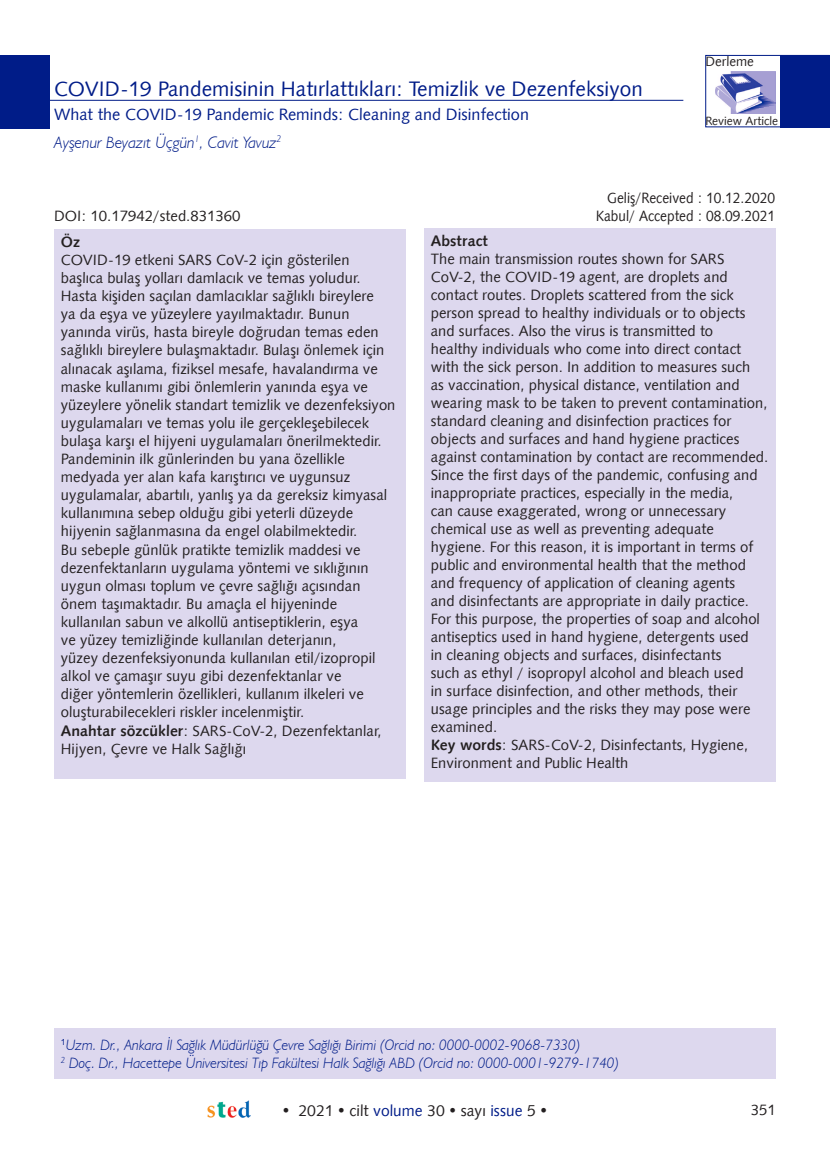
<style>
.page{position:relative;width:830px;height:1170px;background:#fff}
.page>*{position:absolute;margin:0;border:0;box-sizing:border-box;transform-origin:0 0}
.t1{font:21px "Humanist 531 BT Roman A";color:#001c88}
.t2{font:16.5px "Humanist 531 BT Roman A";color:#001c88}
.t3{font:italic 300 16.5px "Humanist 521 BT";color:#001c88}
.t4{font:15.75px "Humanist 531 BT Roman A";color:#231f20}
.t5{font:15px/18px "Humanist 531 BT Roman A";color:#231f20}
.t6{font:italic 300 15px "Humanist 521 BT";color:#001c88}
.t7{font:15px "Humanist 531 BT Roman A";color:#231f20;scale:.92 1}
.t8{font:15px "Humanist 531 BT Bold A";color:#231f20}
.t9{font:13.5px "Humanist 531 BT Roman A";color:#231f20}
.t10{font:12px "Humanist 531 BT Roman A";color:#231f20}
.s1{font-family:"Humanist 531 BT Bold A"}
.s2{color:#001c88}
</style>
<div class="page">
<img style="left:208px;top:1100px;width:42px;height:16px">
<div style="left:705px;top:55px;width:124px;height:72px;border:1px solid #001c88"></div>
<hr style="left:44px;top:100px;width:639px;height:1px;background:#001c88">
<img style="left:715px;top:71px;width:59px;height:43px">
<div style="left:54px;top:229px;width:352px;height:549px;background:#ddd8ee"></div>
<div style="left:424px;top:227px;width:351px;height:554px;background:#ddd8ee"></div>
<div style="left:54px;top:1028px;width:720px;height:50px;background:#ddd8ee"></div>
<div style="left:0;top:56px;width:50px;height:72px;background:#001c88"></div>
<div style="left:779px;top:55px;width:50px;height:72px;background:#001c88"></div>
<p class="t1" style="left:54px;top:75px;width:590px">COVID-19 Pandemisinin Hatırlattıkları: Temizlik ve Dezenfeksiyon</p>
<p class="t2" style="left:54px;top:103px;width:476px">What the COVID-19 Pandemic Reminds: Cleaning and Disinfection</p>
<p class="t3" style="left:54px;top:132px;width:229px">Ayşenur Beyazıt Üçgün<sup>1</sup>, Cavit Yavuz<sup>2</sup></p>
<p class="t9" style="left:705px;top:53px;width:50px">Derleme</p>
<p class="t10" style="left:705px;top:113px;width:74px">Review Article</p>
<p class="t5" style="left:54px;top:206px;width:188px">DOI: 10.17942/sted.831360</p>
<p class="t8" style="left:61px;top:232px;width:21px">Öz</p>
<p class="t5" style="left:61px;top:250px;width:336px">COVID-19 etkeni SARS CoV-2 için gösterilen başlıca bulaş yolları damlacık ve temas yoludur.<br>Hasta kişiden saçılan damlacıklar sağlıklı bireylere<br>ya da eşya ve yüzeylere yayılmaktadır. Bunun yanında virüs, hasta bireyle doğrudan temas eden sağlıklı bireylere bulaşmaktadır. Bulaşı önlemek için alınacak aşılama, fiziksel mesafe, havalandırma ve maske kullanımı gibi önlemlerin yanında eşya ve yüzeylere yönelik standart temizlik ve dezenfeksiyon uygulamaları ve temas yolu ile gerçekleşebilecek bulaşa karşı el hijyeni uygulamaları önerilmektedir.<br>Pandeminin ilk günlerinden bu yana özellikle medyada yer alan kafa karıştırıcı ve uygunsuz uygulamalar, abartılı, yanlış ya da gereksiz kimyasal kullanımına sebep olduğu gibi yeterli düzeyde hijyenin sağlanmasına da engel olabilmektedir.<br>Bu sebeple günlük pratikte temizlik maddesi ve dezenfektanların uygulama yöntemi ve sıklığının uygun olması toplum ve çevre sağlığı açısından önem taşımaktadır. Bu amaçla el hijyeninde kullanılan sabun ve alkollü antiseptiklerin, eşya<br>ve yüzey temizliğinde kullanılan deterjanın,<br>yüzey dezenfeksiyonunda kullanılan etil/izopropil alkol ve çamaşır suyu gibi dezenfektanlar ve<br>diğer yöntemlerin özellikleri, kullanım ilkeleri ve oluşturabilecekleri riskler incelenmiştir.</p>
<p class="t5" style="left:61px;top:720px;width:322px"><span class="s1">Anahtar sözcükler</span>: SARS-CoV-2, Dezenfektanlar,<br>Hijyen, Çevre ve Halk Sağlığı</p>
<p class="t7" style="left:607px;top:188px;width:184px">Geliş/Received : 10.12.2020</p>
<p class="t7" style="left:595px;top:206px;width:196px">Kabul/ Accepted : 08.09.2021</p>
<p class="t8" style="left:430px;top:231px;width:59px">Abstract</p>
<p class="t5" style="left:430px;top:249px;width:339px">The main transmission routes shown for SARS CoV-2, the COVID-19 agent, are droplets and contact routes. Droplets scattered from the sick person spread to healthy individuals or to objects and surfaces. Also the virus is transmitted to<br>healthy individuals who come into direct contact with the sick person. In addition to measures such<br>as vaccination, physical distance, ventilation and wearing mask to be taken to prevent contamination, standard cleaning and disinfection practices for objects and surfaces and hand hygiene practices against contamination by contact are recommended.<br>Since the first days of the pandemic, confusing and inappropriate practices, especially in the media,<br>can cause exaggerated, wrong or unnecessary chemical use as well as preventing adequate hygiene. For this reason, it is important in terms of public and environmental health that the method and frequency of application of cleaning agents<br>and disinfectants are appropriate in daily practice.<br>For this purpose, the properties of soap and alcohol antiseptics used in hand hygiene, detergents used<br>in cleaning objects and surfaces, disinfectants<br>such as ethyl / isopropyl alcohol and bleach used<br>in surface disinfection, and other methods, their usage principles and the risks they may pose were examined.</p>
<p class="t5" style="left:430px;top:735px;width:319px"><span class="s1">Key words</span>: SARS-CoV-2, Disinfectants, Hygiene,<br>Environment and Public Health</p>
<p class="t6" style="left:61px;top:1035px;width:520px"><sup>1</sup>Uzm. Dr., Ankara İl Sağlık Müdürlüğü Çevre Sağlığı Birimi (Orcid no: 0000-0002-9068-7330)</p>
<p class="t6" style="left:61px;top:1053px;width:559px"><sup>2</sup> Doç. Dr., Hacettepe Üniversitesi Tıp Fakültesi Halk Sağlığı ABD (Orcid no: 0000-0001-9279-1740)</p>
<p class="t4" style="left:282px;top:1100px;width:266px">• 2021 • cilt <span class="s2">volume</span> 30 • sayı <span class="s2">issue</span> 5 •</p>
<p class="t5" style="left:750px;top:1100px;width:27px">351</p>
</div>
